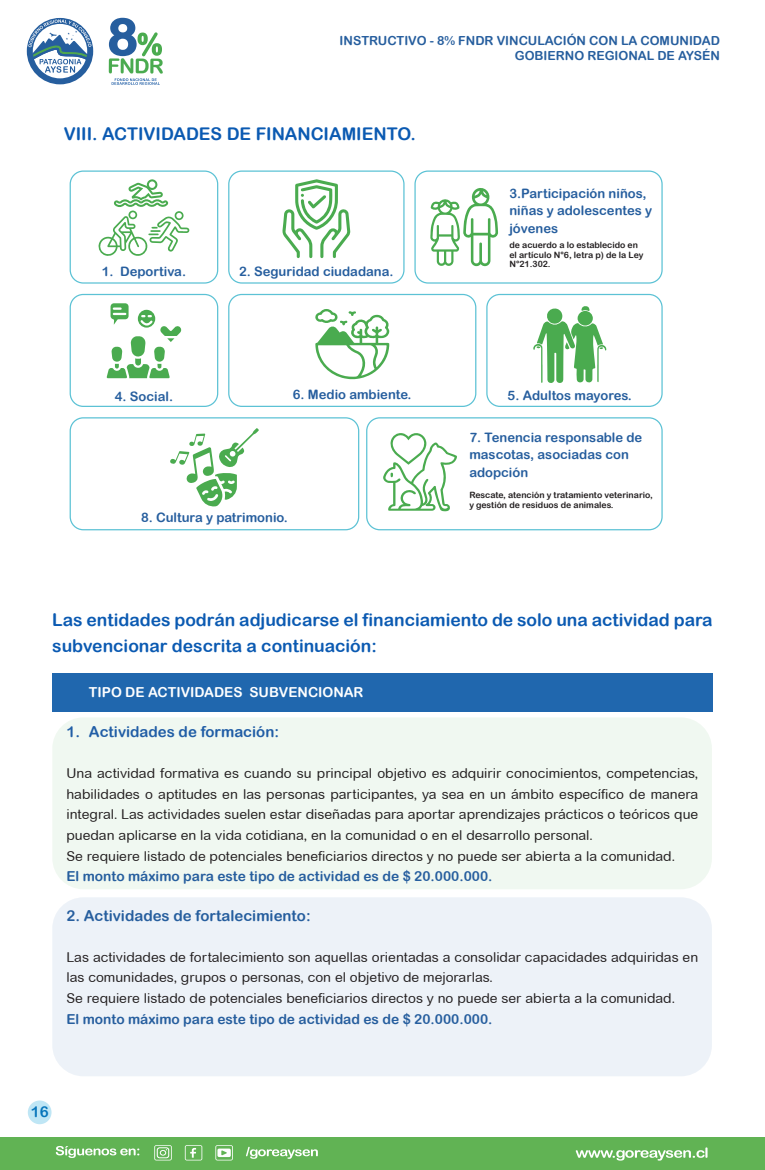
<style>
.page{position:relative;width:765px;height:1170px;background:#fff}
.page>*{position:absolute;margin:0;border:0;box-sizing:border-box;transform-origin:0 0}
.t1{font:17.5px/26.2px "Arial Rounded MT Bold";color:#0b5ab2}
.t2{font:15px "Arial Rounded MT Bold";color:#265e9e}
.t3{font:15px "Arial Rounded MT Bold";color:#215ea6}
.t4{font:15px "Arial Rounded MT Bold";color:#0675bb}
.t5{font:13.75px/20.6px "Arial Rounded MT";color:#231f20;text-align:justify}
.t6{font:13.75px "Arial Rounded MT Bold";color:#265e9e}
.t7{font:13.75px "Arial Rounded MT Bold";color:#fff}
.t8{font:13px/17.4px "Arial Rounded MT Bold";color:#265e9e}
.t9{font:12.5px/15px "Arial Rounded MT Bold";color:#265e9e;text-align:right}
.t10{font:8.75px/9.5px "Arial Rounded MT Bold";color:#231f20}
</style>
<div class="page">
<div style="left:28px;top:1100px;width:24px;height:24px;background:#bfe6f5;border-radius:50%"></div>
<svg style="left:108px;top:17px;width:55px;height:68px"></svg>
<svg style="left:27px;top:18px;width:66px;height:66px"></svg>
<div style="left:0;top:1137px;width:765px;height:32px;background:#61b354"></div>
<svg style="left:246px;top:1146px;width:72px;height:12px"></svg>
<svg style="left:185px;top:1145px;width:17px;height:15px"></svg>
<svg style="left:154px;top:1145px;width:18px;height:15px"></svg>
<svg style="left:215px;top:1145px;width:18px;height:15px"></svg>
<svg style="left:56px;top:1146px;width:83px;height:11px"></svg>
<svg style="left:576px;top:1147px;width:132px;height:13px"></svg>
<div style="left:52px;top:717px;width:660px;height:172px;background:#f0f8f1;border-radius:31px"></div>
<div style="left:52px;top:897px;width:660px;height:179px;background:#edf2f8;border-radius:31px"></div>
<div style="left:52px;top:673px;width:660px;height:38px;background:#2067ae"></div>
<div style="left:70px;top:170px;width:148px;height:113px;border:1px solid #5cc2d5;border-radius:13px"></div>
<svg style="left:98px;top:179px;width:91px;height:77px"></svg>
<div style="left:228px;top:170px;width:177px;height:113px;border:1px solid #5cc2d5;border-radius:13px"></div>
<svg style="left:282px;top:179px;width:68px;height:79px"></svg>
<div style="left:70px;top:294px;width:148px;height:113px;border:1px solid #5cc2d5;border-radius:13px"></div>
<svg style="left:107px;top:303px;width:74px;height:75px"></svg>
<div style="left:228px;top:294px;width:248px;height:113px;border:1px solid #5cc2d5;border-radius:13px"></div>
<svg style="left:315px;top:309px;width:75px;height:70px"></svg>
<div style="left:70px;top:417px;width:289px;height:113px;border:1px solid #5cc2d5;border-radius:13px"></div>
<svg style="left:170px;top:428px;width:89px;height:79px"></svg>
<div style="left:486px;top:294px;width:177px;height:113px;border:1px solid #5cc2d5;border-radius:13px"></div>
<svg style="left:533px;top:306px;width:74px;height:77px"></svg>
<div style="left:414px;top:170px;width:249px;height:113px;border:1px solid #5cc2d5;border-radius:13px"></div>
<svg style="left:430px;top:188px;width:68px;height:79px"></svg>
<div style="left:366px;top:417px;width:297px;height:113px;border:1px solid #5cc2d5;border-radius:13px"></div>
<svg style="left:383px;top:433px;width:74px;height:78px"></svg>
<p class="t9" style="left:340px;top:33px;width:382px">INSTRUCTIVO - 8% FNDR VINCULACIÓN CON LA COMUNIDAD<br>GOBIERNO REGIONAL DE AYSÉN</p>
<p class="t1" style="left:64px;top:121px;width:354px">VIII. ACTIVIDADES DE FINANCIAMIENTO.</p>
<p class="t8" style="left:102px;top:262px;width:86px">1. Deportiva.</p>
<p class="t8" style="left:239px;top:263px;width:156px">2. Seguridad ciudadana.</p>
<p class="t8" style="left:115px;top:387px;width:60px">4. Social.</p>
<p class="t8" style="left:293px;top:386px;width:120px">6. Medio ambiente.</p>
<p class="t8" style="left:141px;top:508px;width:148px">8. Cultura y patrimonio.</p>
<p class="t8" style="left:509px;top:184px;width:144px">3.Participación niños, niñas y adolescentes y jóvenes</p>
<p class="t10" style="left:509px;top:240px;width:136px">de acuerdo a lo establecido en el artículo N°6, letra p) de la Ley<br>N°21.302.</p>
<p class="t8" style="left:508px;top:386px;width:126px">5. Adultos mayores.</p>
<p class="t8" style="left:469px;top:428px;width:175px">7. Tenencia responsable de mascotas, asociadas con adopción</p>
<p class="t10" style="left:469px;top:490px;width:185px">Rescate, atención y tratamiento veterinario, y gestión de residuos de animales.</p>
<p class="t1" style="left:52px;top:606px;width:662px">Las entidades podrán adjudicarse el financiamiento de solo una actividad para subvencionar descrita a continuación:</p>
<p class="t7" style="left:89px;top:684px;width:276px">TIPO DE ACTIVIDADES SUBVENCIONAR</p>
<p class="t3" style="left:66px;top:722px;width:214px">1. Actividades de formación:</p>
<p class="t5" style="left:66px;top:762px;width:633px">Una actividad formativa es cuando su principal objetivo es adquirir conocimientos, competencias, habilidades o aptitudes en las personas participantes, ya sea en un ámbito específico de manera integral. Las actividades suelen estar diseñadas para aportar aprendizajes prácticos o teóricos que puedan aplicarse en la vida cotidiana, en la comunidad o en el desarrollo personal.</p>
<p class="t5" style="left:66px;top:845px;width:610px">Se requiere listado de potenciales beneficiarios directos y no puede ser abierta a la comunidad.</p>
<p class="t6" style="left:66px;top:868px;width:428px">El monto máximo para este tipo de actividad es de $ 20.000.000.</p>
<p class="t2" style="left:66px;top:906px;width:246px">2. Actividades de fortalecimiento:</p>
<p class="t5" style="left:66px;top:946px;width:633px">Las actividades de fortalecimiento son aquellas orientadas a consolidar capacidades adquiridas en las comunidades, grupos o personas, con el objetivo de mejorarlas.</p>
<p class="t5" style="left:66px;top:987px;width:610px">Se requiere listado de potenciales beneficiarios directos y no puede ser abierta a la comunidad.</p>
<p class="t6" style="left:66px;top:1010px;width:428px">El monto máximo para este tipo de actividad es de $ 20.000.000.</p>
<p class="t4" style="left:31px;top:1102px;width:19px">16</p>
</div>
